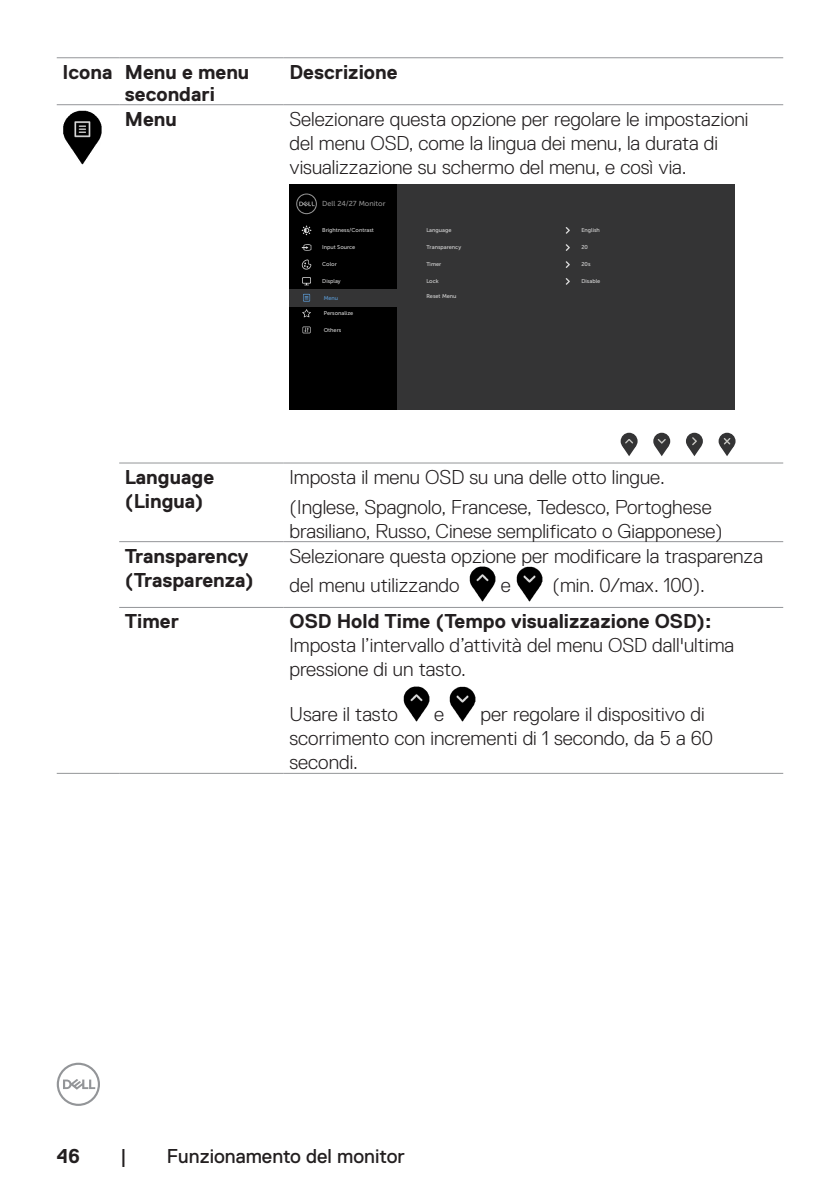
<style>
.page{position:relative;width:840px;height:1191px;background:#fff}
.page>*{position:absolute;margin:0;border:0;box-sizing:border-box;transform-origin:0 0}
.Table_Paragraph{font:300 20px/24px "Dell Replica";color:#231f20}
.Table_Paragraph-Inde{font:700 20px/24px "Dell Replica";color:#231f20}
.Table_Head{font:700 20px/22px "Dell Replica";color:#231f20}
.t1{font:20px "Dell Replica";color:#231f20}
.t2{font:7.2px "Museo Sans For Dell 500";color:#939393}
.t3{font:5.6px "Museo Sans For Dell 500";color:#d9d9d9}
.t4{font:5.6px "Museo Sans For Dell 500";color:#5b9bd5}
.s1{font-weight:700}
</style>
<div class="page">
<svg style="left:57px;top:1062px;width:43px;height:44px"></svg>
<hr style="left:57px;top:104px;width:62px;height:1px;background:#939598">
<hr style="left:119px;top:104px;width:164px;height:1px;background:#939598">
<hr style="left:283px;top:104px;width:499px;height:1px;background:#939598">
<hr style="left:57px;top:57px;width:62px;height:1px;background:#939598">
<hr style="left:119px;top:57px;width:164px;height:1px;background:#939598">
<hr style="left:283px;top:57px;width:499px;height:1px;background:#939598">
<hr style="left:119px;top:463px;width:164px;height:1px;background:#939598">
<hr style="left:283px;top:463px;width:499px;height:1px;background:#939598">
<hr style="left:119px;top:541px;width:164px;height:1px;background:#939598">
<hr style="left:283px;top:541px;width:499px;height:1px;background:#939598">
<hr style="left:119px;top:607px;width:164px;height:1px;background:#939598">
<hr style="left:283px;top:607px;width:499px;height:1px;background:#939598">
<hr style="left:57px;top:773px;width:62px;height:1px;background:#939598">
<hr style="left:119px;top:773px;width:164px;height:1px;background:#939598">
<hr style="left:283px;top:773px;width:499px;height:1px;background:#939598">
<img style="left:63px;top:111px;width:39px;height:54px">
<div style="left:289px;top:185px;width:446px;height:225px;background:#343435"></div>
<div style="left:289px;top:185px;width:107px;height:225px;background:#000"></div>
<div style="left:289px;top:289px;width:109px;height:18px;background:#343435"></div>
<svg style="left:296px;top:193px;width:21px;height:21px"></svg>
<svg style="left:301px;top:244px;width:10px;height:7px"></svg>
<svg style="left:301px;top:259px;width:10px;height:11px"></svg>
<svg style="left:302px;top:309px;width:9px;height:8px"></svg>
<svg style="left:302px;top:277px;width:9px;height:7px"></svg>
<div style="left:302px;top:278px;width:8px;height:5px;background:#000"></div>
<svg style="left:304px;top:283px;width:5px;height:3px"></svg>
<svg style="left:303px;top:294px;width:7px;height:8px"></svg>
<svg style="left:303px;top:295px;width:6px;height:6px"></svg>
<svg style="left:302px;top:326px;width:8px;height:7px"></svg>
<svg style="left:303px;top:327px;width:7px;height:6px"></svg>
<svg style="left:304px;top:328px;width:5px;height:4px"></svg>
<svg style="left:301px;top:225px;width:10px;height:10px"></svg>
<div style="left:620px;top:433px;width:17px;height:17px;background:#343435;border-radius:50%"></div>
<svg style="left:622px;top:439px;width:13px;height:17px"></svg>
<div style="left:653px;top:433px;width:16px;height:17px;background:#343435;border-radius:50%"></div>
<svg style="left:654px;top:439px;width:14px;height:17px"></svg>
<svg style="left:685px;top:433px;width:17px;height:17px"></svg>
<svg style="left:687px;top:437px;width:14px;height:19px"></svg>
<div style="left:718px;top:433px;width:17px;height:17px;background:#343435;border-radius:50%"></div>
<svg style="left:720px;top:438px;width:13px;height:18px"></svg>
<svg style="left:565px;top:227px;width:4px;height:7px"></svg>
<svg style="left:565px;top:244px;width:4px;height:7px"></svg>
<svg style="left:565px;top:261px;width:4px;height:7px"></svg>
<svg style="left:565px;top:278px;width:4px;height:7px"></svg>
<img style="left:469px;top:566px;width:26px;height:35px">
<img style="left:516px;top:566px;width:25px;height:36px">
<img style="left:403px;top:686px;width:26px;height:35px">
<img style="left:449px;top:686px;width:26px;height:35px">
<p class="Table_Head" style="left:62px;top:61px;width:52px">Icona</p>
<p class="Table_Head" style="left:125px;top:61px;width:126px">Menu e menu secondari</p>
<p class="Table_Head" style="left:289px;top:61px;width:109px">Descrizione</p>
<p class="Table_Paragraph-Inde" style="left:125px;top:107px;width:54px">Menu</p>
<p class="Table_Paragraph" style="left:289px;top:107px;width:460px">Selezionare questa opzione per regolare le impostazioni del menu OSD, come la lingua dei menu, la durata di visualizzazione su schermo del menu, e così via.</p>
<p class="t2" style="left:322px;top:200px;width:65px">Dell 24/27 Monitor</p>
<p class="t3" style="left:322px;top:244px;width:35px">Input Source</p>
<p class="t3" style="left:322px;top:261px;width:16px">Color</p>
<p class="t3" style="left:322px;top:227px;width:53px">Brightness/Contrast</p>
<p class="t3" style="left:426px;top:227px;width:27px">Language</p>
<p class="t3" style="left:581px;top:227px;width:20px">English</p>
<p class="t3" style="left:426px;top:244px;width:36px">Transparency</p>
<p class="t3" style="left:426px;top:261px;width:16px">Timer</p>
<p class="t3" style="left:581px;top:244px;width:8px">20</p>
<p class="t3" style="left:581px;top:278px;width:20px">Disable</p>
<p class="t3" style="left:581px;top:261px;width:11px">20s</p>
<p class="t3" style="left:426px;top:278px;width:14px">Lock</p>
<p class="t3" style="left:426px;top:293px;width:32px">Reset Menu</p>
<p class="t3" style="left:322px;top:278px;width:20px">Display</p>
<p class="t4" style="left:323px;top:294px;width:16px">Menu</p>
<p class="t3" style="left:323px;top:327px;width:19px">Others</p>
<p class="t3" style="left:323px;top:310px;width:31px">Personalize</p>
<p class="Table_Paragraph-Inde" style="left:125px;top:465px;width:91px">Language (Lingua)</p>
<p class="Table_Paragraph" style="left:289px;top:465px;width:377px">Imposta il menu OSD su una delle otto lingue.</p>
<p class="Table_Paragraph" style="left:289px;top:495px;width:434px">(Inglese, Spagnolo, Francese, Tedesco, Portoghese brasiliano, Russo, Cinese semplificato o Giapponese)</p>
<p class="Table_Paragraph-Inde" style="left:125px;top:544px;width:130px">Transparency (Trasparenza)</p>
<p class="Table_Paragraph" style="left:289px;top:541px;width:475px;line-height:29px">Selezionare questa opzione per modificare la trasparenza del menu utilizzando</p>
<p class="Table_Paragraph" style="left:500px;top:573px;width:11px">e</p>
<p class="Table_Paragraph" style="left:552px;top:573px;width:154px">(min. 0/max. 100).</p>
<p class="Table_Paragraph-Inde" style="left:125px;top:609px;width:55px">Timer</p>
<p class="Table_Paragraph" style="left:289px;top:609px;width:446px"><span class="s1">OSD Hold Time (Tempo visualizzazione OSD):<br></span>Imposta l’intervallo d’attività del menu OSD dall'ultima pressione di un tasto.</p>
<p class="Table_Paragraph" style="left:289px;top:702px;width:110px">Usare il tasto</p>
<p class="Table_Paragraph" style="left:434px;top:702px;width:11px">e</p>
<p class="Table_Paragraph" style="left:289px;top:702px;width:425px;text-indent:191px">per regolare il dispositivo di scorrimento con incrementi di 1 secondo, da 5 a 60 secondi.</p>
<p class="Table_Paragraph-Inde" style="left:57px;top:1143px;width:25px">46</p>
<p class="t1" style="left:120px;top:1144px;width:8px">|</p>
<p class="t1" style="left:167px;top:1144px;width:239px">Funzionamento del monitor</p>
</div>
